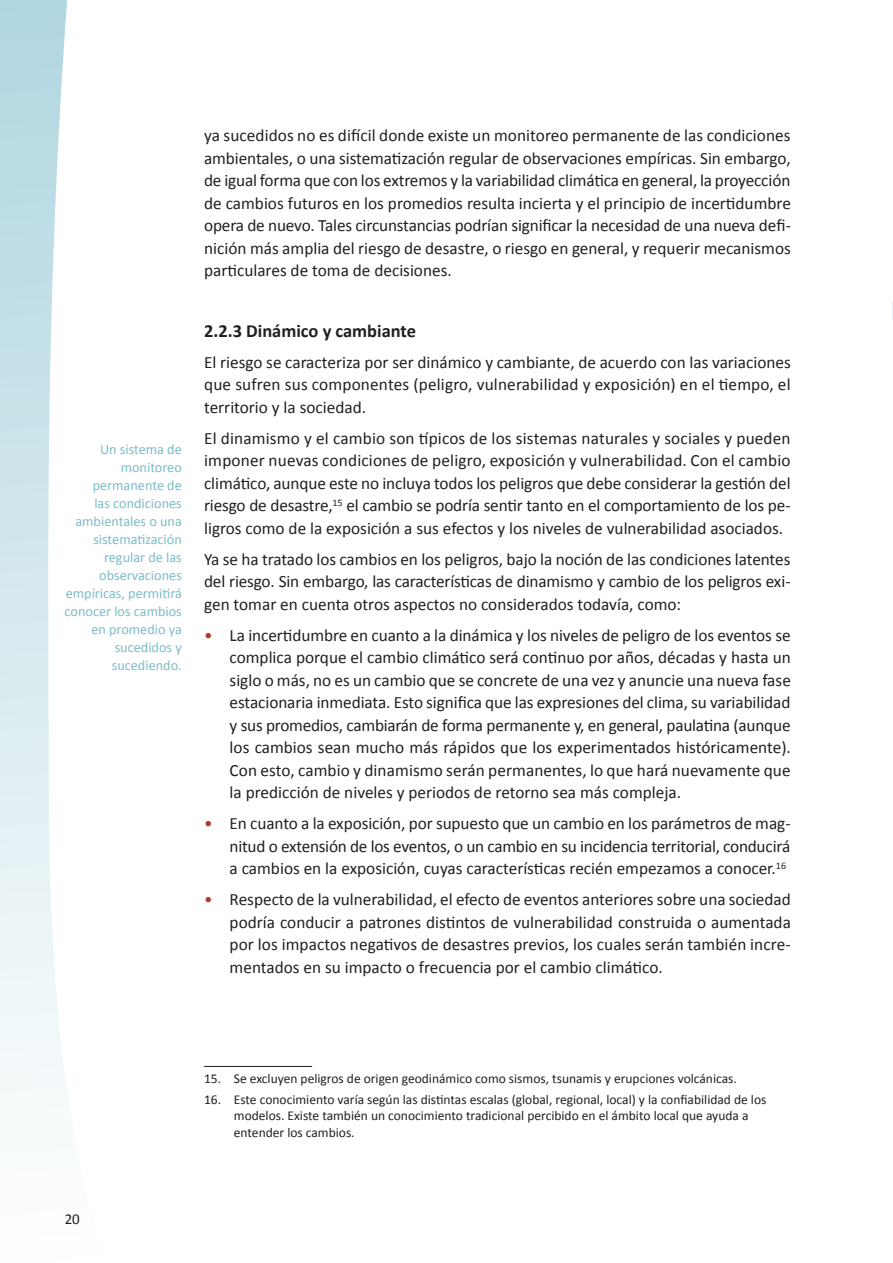
<style>
.page{position:relative;width:893px;height:1263px;background:#fff}
.page>*{position:absolute;margin:0;border:0;box-sizing:border-box;transform-origin:0 0}
.t1{font:700 18.45px "Calibri";color:#231f20}
.t2{font:17.25px/22.5px "Calibri";color:#231f20;text-align:justify}
.t3{font:15px "Calibri";color:#231f20}
.t4{font:14.25px/18px "Calibri";color:#7cbcc5;text-align:right}
.t5{font:13.5px/16.5px "Calibri";color:#231f20}
.s1{color:#af3a27}
</style>
<div class="page">
<svg style="left:892px;top:301px;width:1px;height:18px"></svg>
<svg style="left:0;top:0;width:67px;height:1093px"></svg>
<hr style="left:204px;top:1066px;width:108px;height:1px;background:#231f20">
<p class="t4" style="left:65px;top:440px;width:119px">Un sistema de monitoreo permanente de<br>las condiciones ambientales o una sistematización regular de las observaciones empíricas, permitirá conocer los cambios en promedio ya sucedidos y sucediendo.</p>
<p class="t2" style="left:204px;top:123px;width:588px">ya sucedidos no es difícil donde existe un monitoreo permanente de las condiciones ambientales, o una sistematización regular de observaciones empíricas. Sin embargo, de igual forma que con los extremos y la variabilidad climática en general, la proyección de cambios futuros en los promedios resulta incierta y el principio de incertidumbre opera de nuevo. Tales circunstancias podrían significar la necesidad de una nueva defi&shy;nición más amplia del riesgo de desastre, o riesgo en general, y requerir mecanismos particulares de toma de decisiones.</p>
<p class="t1" style="left:204px;top:319px;width:213px">2.2.3 Dinámico y cambiante</p>
<p class="t2" style="left:204px;top:350px;width:588px">El riesgo se caracteriza por ser dinámico y cambiante, de acuerdo con las variaciones que sufren sus componentes (peligro, vulnerabilidad y exposición) en el tiempo, el territorio y la sociedad.</p>
<p class="t2" style="left:204px;top:426px;width:588px">El dinamismo y el cambio son típicos de los sistemas naturales y sociales y pueden imponer nuevas condiciones de peligro, exposición y vulnerabilidad. Con el cambio climático, aunque este no incluya todos los peligros que debe considerar la gestión del riesgo de desastre,<sup>15</sup> el cambio se podría sentir tanto en el comportamiento de los pe&shy;ligros como de la exposición a sus efectos y los niveles de vulnerabilidad asociados.</p>
<p class="t2" style="left:204px;top:547px;width:588px">Ya se ha tratado los cambios en los peligros, bajo la noción de las condiciones latentes del riesgo. Sin embargo, las características de dinamismo y cambio de los peligros exi&shy;gen tomar en cuenta otros aspectos no considerados todavía, como:</p>
<p class="t2" style="left:230px;top:623px;width:563px;text-indent:-26px"><span class="s1">•</span> La incertidumbre en cuanto a la dinámica y los niveles de peligro de los eventos se complica porque el cambio climático será continuo por años, décadas y hasta un siglo o más, no es un cambio que se concrete de una vez y anuncie una nueva fase estacionaria inmediata. Esto significa que las expresiones del clima, su variabilidad y sus promedios, cambiarán de forma permanente y, en general, paulatina (aunque los cambios sean mucho más rápidos que los experimentados históricamente).<br>Con esto, cambio y dinamismo serán permanentes, lo que hará nuevamente que la predicción de niveles y periodos de retorno sea más compleja.</p>
<p class="t2" style="left:230px;top:811px;width:563px;text-indent:-26px"><span class="s1">•</span> En cuanto a la exposición, por supuesto que un cambio en los parámetros de mag&shy;nitud o extensión de los eventos, o un cambio en su incidencia territorial, conducirá a cambios en la exposición, cuyas características recién empezamos a conocer.<sup>16</sup></p>
<p class="t2" style="left:230px;top:887px;width:563px;text-indent:-26px"><span class="s1">•</span> Respecto de la vulnerabilidad, el efecto de eventos anteriores sobre una sociedad podría conducir a patrones distintos de vulnerabilidad construida o aumentada por los impactos negativos de desastres previos, los cuales serán también incre&shy;mentados en su impacto o frecuencia por el cambio climático.</p>
<p class="t3" style="left:65px;top:1210px;width:17px">20</p>
<p class="t5" style="left:204px;top:1069px;width:534px">15. Se excluyen peligros de origen geodinámico como sismos, tsunamis y erupciones volcánicas.</p>
<p class="t5" style="left:234px;top:1090px;width:534px;text-indent:-30px">16. Este conocimiento varía según las distintas escalas (global, regional, local) y la confiabilidad de los modelos. Existe también un conocimiento tradicional percibido en el ámbito local que ayuda a entender los cambios.</p>
</div>
